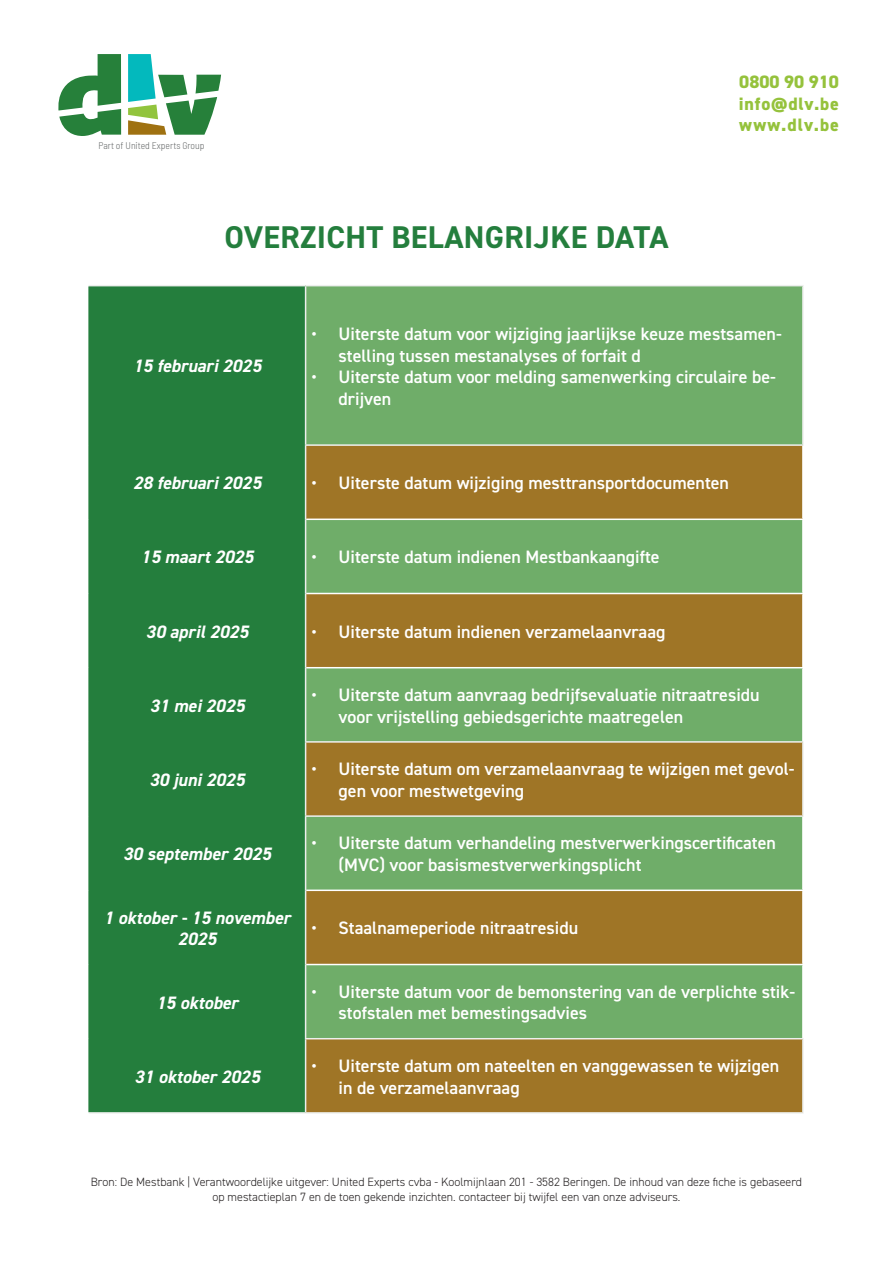
<style>
.page{position:relative;width:893px;height:1263px;background:#fff}
.page>*{position:absolute;margin:0;border:0;box-sizing:border-box;transform-origin:0 0}
.t1{font:700 31.5px "DIN2014";letter-spacing:.01em;color:#247e3d}
.t2{font:600 18px/21.6px "DIN2014";color:#fff}
.t3{font:italic 700 18px/21.6px "DIN2014";color:#fff;text-align:center}
.t4{font:800 18px/21.6px "DIN2014";letter-spacing:.05em;color:#95c23c;text-align:justify}
.t5{font:300 12px/14.4px "DIN2014";color:#231f20;text-align:center}
.t6{font:300 semi-condensed 9.75px "Barlow";color:#66696a}
</style>
<div class="page">
<svg style="left:58px;top:54px;width:63px;height:82px"></svg>
<svg style="left:128px;top:54px;width:93px;height:81px"></svg>
<div style="left:90px;top:286px;width:215px;height:826px;background:#247e3d"></div>
<div style="left:306px;top:286px;width:497px;height:159px;background:#6fad69"></div>
<div style="left:306px;top:446px;width:496px;height:666px;background:#9f7526"></div>
<svg style="left:306px;top:520px;width:496px;height:518px;fill:#6fad69"></svg>
<hr style="left:802px;top:743px;width:2px;height:72px;background:#edefed">
<hr style="left:802px;top:1039px;width:2px;height:73px;background:#edefed">
<hr style="left:306px;top:1112px;width:498px;height:2px;background:#edefed">
<hr style="left:306px;top:285px;width:498px;height:1px;background:#edefed">
<hr style="left:802px;top:286px;width:2px;height:158px;background:#edefed">
<hr style="left:89px;top:286px;width:1px;height:159px;background:#247e3d">
<hr style="left:89px;top:445px;width:1px;height:74px;background:#247e3d">
<hr style="left:89px;top:519px;width:1px;height:74px;background:#247e3d">
<hr style="left:89px;top:593px;width:1px;height:75px;background:#247e3d">
<hr style="left:89px;top:668px;width:1px;height:74px;background:#247e3d">
<hr style="left:89px;top:742px;width:1px;height:74px;background:#247e3d">
<hr style="left:89px;top:816px;width:1px;height:74px;background:#247e3d">
<hr style="left:89px;top:890px;width:1px;height:74px;background:#247e3d">
<hr style="left:89px;top:964px;width:1px;height:75px;background:#247e3d">
<hr style="left:89px;top:1039px;width:1px;height:73px;background:#247e3d">
<hr style="left:305px;top:286px;width:1px;height:158px;background:#edefed">
<hr style="left:305px;top:446px;width:1px;height:73px;background:#edefed">
<hr style="left:305px;top:519px;width:1px;height:74px;background:#edefed">
<hr style="left:305px;top:593px;width:1px;height:75px;background:#edefed">
<hr style="left:305px;top:668px;width:1px;height:73px;background:#edefed">
<hr style="left:305px;top:743px;width:1px;height:72px;background:#edefed">
<hr style="left:305px;top:817px;width:1px;height:73px;background:#edefed">
<hr style="left:305px;top:890px;width:1px;height:74px;background:#edefed">
<hr style="left:305px;top:964px;width:1px;height:74px;background:#edefed">
<hr style="left:305px;top:1039px;width:1px;height:73px;background:#edefed">
<hr style="left:89px;top:1112px;width:217px;height:2px;background:#edefed">
<hr style="left:305px;top:444px;width:499px;height:2px;background:#edefed">
<hr style="left:306px;top:518px;width:498px;height:2px;background:#fff">
<hr style="left:306px;top:593px;width:498px;height:1px;background:#fff">
<hr style="left:306px;top:667px;width:498px;height:1px;background:#fff">
<hr style="left:305px;top:741px;width:499px;height:2px;background:#edefed">
<hr style="left:305px;top:815px;width:499px;height:2px;background:#edefed">
<hr style="left:306px;top:889px;width:498px;height:2px;background:#fff">
<hr style="left:306px;top:964px;width:498px;height:1px;background:#fff">
<hr style="left:305px;top:1038px;width:499px;height:1px;background:#edefed">
<hr style="left:89px;top:285px;width:217px;height:1px;background:#edefed">
<p class="t6" style="left:98px;top:139px;width:108px">Part of United Experts Group</p>
<h1 class="t1" style="left:224px;top:216px;width:446px">OVERZICHT BELANGRIJKE DATA</h1>
<p class="t4" style="left:739px;top:71px;width:102px">0800 90 910 info@dlv.be www.dlv.be</p>
<p class="t3" style="left:133px;top:355px;width:130px">15 februari 2025</p>
<p class="t2" style="left:339px;top:323px;width:445px;text-indent:-27px">• Uiterste datum voor wijziging jaarlijkse keuze mestsamen&shy;stelling tussen mestanalyses of forfait d</p>
<p class="t2" style="left:339px;top:366px;width:439px;text-indent:-27px">• Uiterste datum voor melding samenwerking circulaire be&shy;drijven</p>
<p class="t3" style="left:133px;top:472px;width:130px">28 februari 2025</p>
<p class="t2" style="left:312px;top:472px;width:419px">• Uiterste datum wijziging mesttransportdocumenten</p>
<p class="t3" style="left:141px;top:546px;width:114px">15 maart 2025</p>
<p class="t2" style="left:312px;top:546px;width:350px">• Uiterste datum indienen Mestbankaangifte</p>
<p class="t3" style="left:146px;top:620px;width:104px">30 april 2025</p>
<p class="t2" style="left:312px;top:620px;width:355px">• Uiterste datum indienen verzamelaanvraag</p>
<p class="t3" style="left:150px;top:695px;width:97px">31 mei 2025</p>
<p class="t2" style="left:339px;top:684px;width:423px;text-indent:-27px">• Uiterste datum aanvraag bedrijfsevaluatie nitraatresidu voor vrijstelling gebiedsgerichte maatregelen</p>
<p class="t3" style="left:150px;top:769px;width:97px">30 juni 2025</p>
<p class="t2" style="left:339px;top:758px;width:458px;text-indent:-27px">• Uiterste datum om verzamelaanvraag te wijzigen met gevol&shy;gen voor mestwetgeving</p>
<p class="t3" style="left:123px;top:843px;width:150px">30 september 2025</p>
<p class="t2" style="left:339px;top:832px;width:439px;text-indent:-27px">• Uiterste datum verhandeling mestverwerkingscertificaten (MVC) voor basismestverwerkingsplicht</p>
<p class="t3" style="left:104px;top:906px;width:188px">1 oktober - 15 november<br>2025</p>
<p class="t2" style="left:312px;top:917px;width:268px">• Staalnameperiode nitraatresidu</p>
<p class="t3" style="left:156px;top:991px;width:84px">15 oktober</p>
<p class="t2" style="left:339px;top:980px;width:458px;text-indent:-27px">• Uiterste datum voor de bemonstering van de verplichte stik&shy;stofstalen met bemestingsadvies</p>
<p class="t3" style="left:134px;top:1065px;width:127px">31 oktober 2025</p>
<p class="t2" style="left:339px;top:1055px;width:442px;text-indent:-27px">• Uiterste datum om nateelten en vanggewassen te wijzigen in de verzamelaanvraag</p>
<p class="t5" style="left:91px;top:1175px;width:713px">Bron: De Mestbank | Verantwoordelijke uitgever: United Experts cvba - Koolmijnlaan 201 - 3582 Beringen. De inhoud van deze fiche is gebaseerd op mestactieplan 7 en de toen gekende inzichten. contacteer bij twijfel een van onze adviseurs.</p>
</div>
